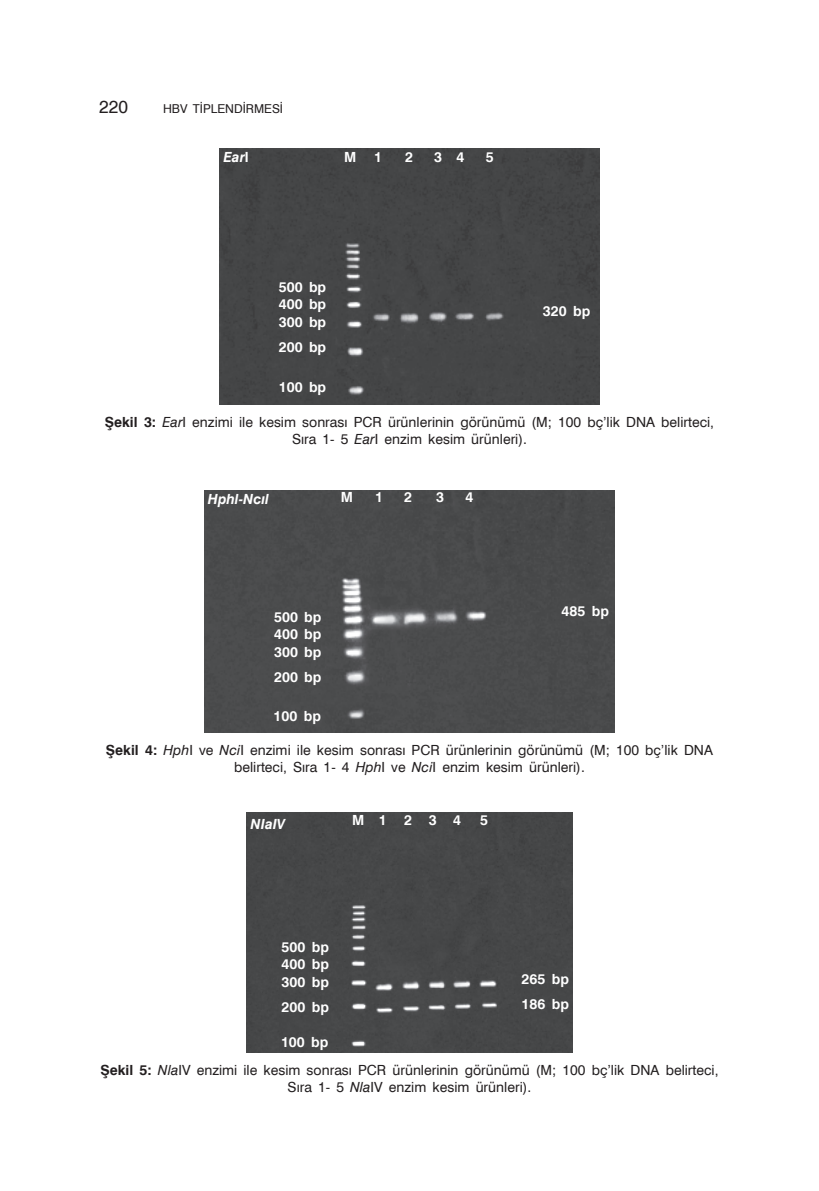
<style>
.page{position:relative;width:819px;height:1191px;background:#fff}
.page>*{position:absolute;margin:0;border:0;box-sizing:border-box;transform-origin:0 0}
.t1{font:17.5px "Swiss 721 BT";color:#231f20}
.t2{font:14px/16.8px "Swiss 721 BT";color:#231f20;text-align:center}
.t3{font:700 14px/16.4px "Swiss 721 BT";color:#fff}
.t4{font:italic 700 14px "Swiss 721 BT";color:#fff}
.t5{font:12.25px "Swiss 721 BT";color:#231f20}
.s1{font-style:normal}
.s2{font-weight:700}
.s3{font-style:italic}
</style>
<div class="page">
<div style="left:219px;top:149px;width:380px;height:255px;background:#454647"></div>
<div style="left:204px;top:490px;width:410px;height:242px;background:#4a4b4c"></div>
<div style="left:246px;top:812px;width:326px;height:240px;background:#464748"></div>
<p class="t1" style="left:99px;top:96px;width:30px">220</p>
<p class="t5" style="left:163px;top:101px;width:121px">HBV TİPLENDİRMESİ</p>
<p class="t4" style="left:223px;top:149px;width:27px">Ear<span class="s1">l</span></p>
<p class="t3" style="left:344px;top:149px;width:14px">M</p>
<p class="t3" style="left:374px;top:149px;width:9px">1</p>
<p class="t3" style="left:405px;top:149px;width:9px">2</p>
<p class="t3" style="left:434px;top:149px;width:32px">3 4</p>
<p class="t3" style="left:486px;top:149px;width:9px">5</p>
<p class="t3" style="left:279px;top:279px;width:49px">500 bp<br>400 bp</p>
<p class="t3" style="left:279px;top:309px;width:49px;line-height:25px">300 bp<br>200 bp</p>
<p class="t3" style="left:279px;top:378px;width:49px">100 bp</p>
<p class="t3" style="left:543px;top:302px;width:49px">320 bp</p>
<p class="t2" style="left:105px;top:414px;width:610px"><span class="s2">Şekil 3:</span> <span class="s3">Ear</span>I enzimi ile kesim sonrası PCR ürünlerinin görünümü (M; 100 bç’lik DNA belirteci,<br>Sıra 1- 5 <span class="s3">Ear</span>I enzim kesim ürünleri).</p>
<p class="t4" style="left:208px;top:490px;width:63px">Hphl-Ncıl</p>
<p class="t3" style="left:341px;top:489px;width:14px">M</p>
<p class="t3" style="left:375px;top:489px;width:9px">1</p>
<p class="t3" style="left:404px;top:489px;width:9px">2</p>
<p class="t3" style="left:436px;top:489px;width:9px">3</p>
<p class="t3" style="left:465px;top:489px;width:9px">4</p>
<p class="t3" style="left:274px;top:609px;width:49px">500 bp<br>400 bp</p>
<p class="t3" style="left:274px;top:639px;width:49px;line-height:25px">300 bp<br>200 bp</p>
<p class="t3" style="left:273px;top:707px;width:49px">100 bp</p>
<p class="t3" style="left:561px;top:602px;width:49px">485 bp</p>
<p class="t2" style="left:106px;top:741px;width:608px"><span class="s2">Şekil 4:</span> <span class="s3">Hph</span>I ve <span class="s3">Nci</span>I enzimi ile kesim sonrası PCR ürünlerinin görünümü (M; 100 bç’lik DNA belirteci, Sıra 1- 4 <span class="s3">Hph</span>I ve <span class="s3">Nci</span>I enzim kesim ürünleri).</p>
<p class="t4" style="left:251px;top:815px;width:36px">NIaIV</p>
<p class="t3" style="left:352px;top:811px;width:110px">M1234</p>
<p class="t3" style="left:480px;top:811px;width:9px">5</p>
<p class="t3" style="left:281px;top:939px;width:49px">500 bp<br>400 bp</p>
<p class="t3" style="left:281px;top:969px;width:49px;line-height:25px">300 bp<br>200 bp</p>
<p class="t3" style="left:281px;top:1033px;width:49px">100 bp</p>
<p class="t3" style="left:521px;top:966px;width:49px;line-height:24.8px">265 bp<br>186 bp</p>
<p class="t2" style="left:100px;top:1061px;width:619px"><span class="s2">Şekil 5:</span> <span class="s3">Nla</span>IV enzimi ile kesim sonrası PCR ürünlerinin görünümü (M; 100 bç’lik DNA belirteci,<br>Sıra 1- 5 <span class="s3">Nla</span>IV enzim kesim ürünleri).</p>
</div>
